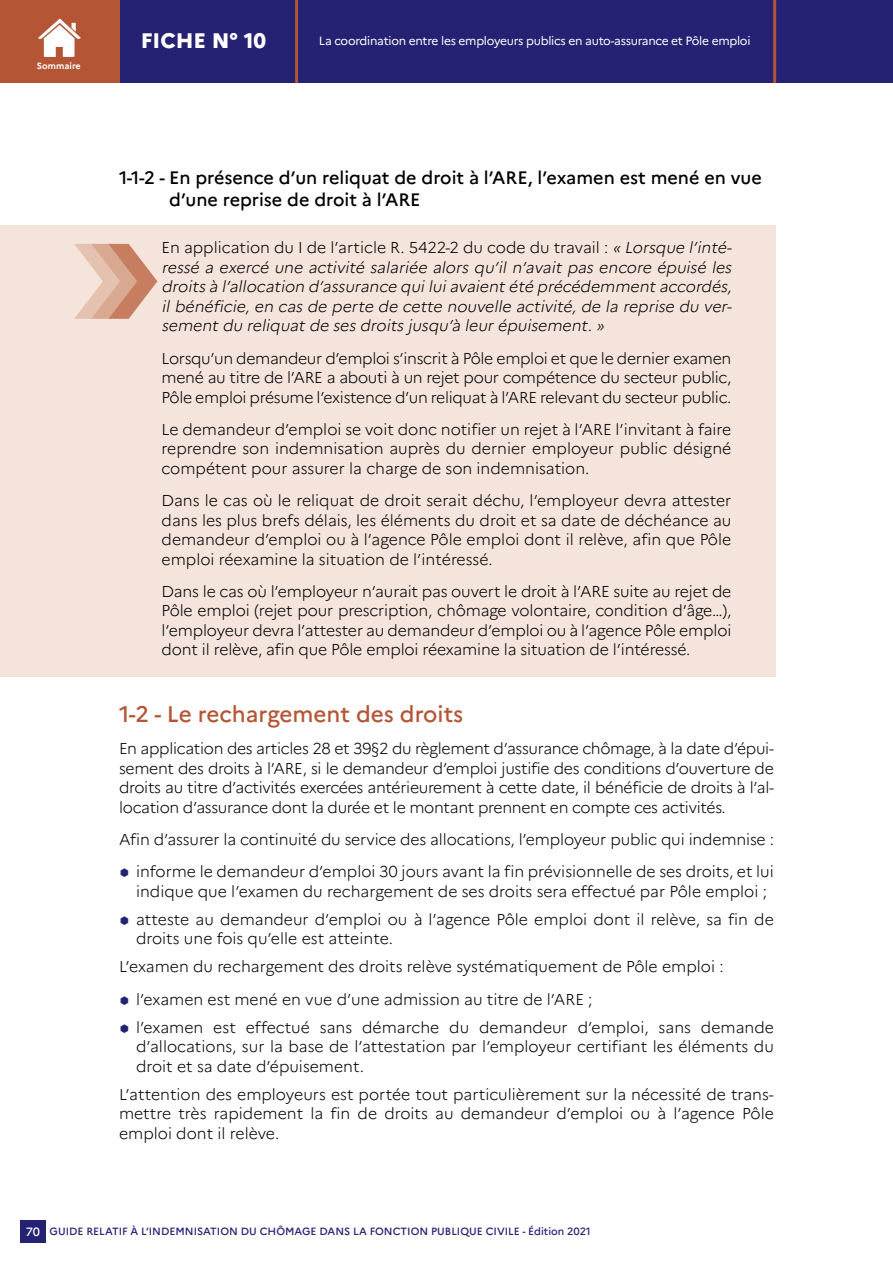
<style>
.page{position:relative;width:893px;height:1263px;background:#fff}
.page>*{position:absolute;margin:0;border:0;box-sizing:border-box;transform-origin:0 0}
.t1{font:500 22.5px "Marianne";color:#b45636}
.t2{font:800 21px "Marianne";color:#fff}
.t3{font:500 18px/22.5px "Marianne";color:#000}
.t4{font:300 15.75px/19.5px "Marianne";color:#000;text-align:justify}
.t5{font:italic 300 15.75px/19.5px "Marianne";color:#000;text-align:justify}
.t6{font:12px "Marianne";letter-spacing:-.025em;color:#fff}
.t7{font:500 12px "Marianne";color:#fff}
.t8{font:500 10.5px "Marianne";color:#252173}
.t9{font:700 9px "Marianne";color:#fff}
.s1{font-style:normal}
</style>
<div class="page">
<div style="left:20px;top:1221px;width:26px;height:22px;background:#252173"></div>
<div style="left:0;top:0;width:893px;height:83px;background:#252173"></div>
<div style="left:0;top:0;width:120px;height:83px;background:#b45636"></div>
<hr style="left:295px;top:0;width:3px;height:83px;background:#b45636">
<hr style="left:773px;top:0;width:3px;height:83px;background:#b45636">
<svg style="left:38px;top:18px;width:43px;height:39px"></svg>
<div style="left:0;top:225px;width:775px;height:451px;background:#f4e4dc"></div>
<p class="t9" style="left:37px;top:61px;width:45px">Sommaire</p>
<h2 class="t2" style="left:141px;top:28px;width:127px">FICHE N° 10</h2>
<p class="t6" style="left:319px;top:33px;width:433px">La coordination entre les employeurs publics en auto-assurance et Pôle emploi</p>
<p class="t3" style="left:169px;top:166px;width:594px;text-indent:-50px">1-1-2 - En présence d’un reliquat de droit à l’ARE, l’examen est mené en vue d’une reprise de droit à l’ARE</p>
<p class="t5" style="left:162px;top:238px;width:575px"><span class="s1">En application du I de l’article R. 5422-2 du code du travail :</span> «Lorsque l’inté&shy;ressé a exercé une activité salariée alors qu’il n’avait pas encore épuisé les droits à l’allocation d’assurance quiluiavaient été précédemment accordés, il bénéficie, en cas de perte de cette nouvelle activité, de la reprise du ver&shy;sement du reliquat de ses droits jusqu’à leurépuisement. »</p>
<p class="t4" style="left:162px;top:348px;width:571px">Lorsqu’un demandeur d’emploi s’inscrit à Pôle emploi et que le dernier examen mené au titre de l’ARE a abouti à un rejet pour compétence du secteur public, Pôle emploi présume l’existence d’un reliquat à l’ARE relevant du secteur public.</p>
<p class="t4" style="left:162px;top:419px;width:571px">Le demandeur d’emploi se voit donc notifier un rejet à l’ARE l’invitant à faire reprendre son indemnisation auprès du dernier employeur public désigné compétent pour assurer la charge de son indemnisation.</p>
<p class="t4" style="left:162px;top:491px;width:571px">Dans le cas où le reliquat de droit serait déchu, l’employeur devra attester dans les plus brefs délais, les éléments du droit et sa date de déchéance au demandeur d’emploi ou à l’agence Pôle emploi dont il relève, afin que Pôle emploi réexamine la situation de l’intéressé.</p>
<p class="t4" style="left:162px;top:581px;width:571px">Dans le cas où l’employeur n’aurait pas ouvert le droit à l’ARE suite au rejet de Pôle emploi (rejet pour prescription, chômage volontaire, condition d’âge…), l’employeur devra l’attester au demandeur d’emploi ou à l’agence Pôle emploi dont il relève, afin que Pôle emploi réexamine la situation de l’intéressé.</p>
<h1 class="t1" style="left:119px;top:700px;width:346px">1-2 - Le rechargement des droits</h1>
<p class="t4" style="left:119px;top:739px;width:656px">En application des articles 28 et 39§2 du règlement d’assurance chômage, à la date d’épui&shy;sement des droits à l’ARE, si le demandeur d’emploi justifie des conditions d’ouverture de droits au titre d’activités exercées antérieurement à cette date, il bénéficie de droits à l’al&shy;location d’assurance dont la durée et le montant prennent en compte ces activités.</p>
<p class="t4" style="left:119px;top:823px;width:656px;line-height:32.2px;text-align:right">Afin d’assurer la continuité du service des allocations, l’employeur public qui indemnise : informe le demandeur d’emploi 30 jours avant la fin prévisionnelle de ses droits, et lui</p>
<p class="t4" style="left:136px;top:877px;width:639px;line-height:28px">indique que l’examen du rechargement de ses droits sera effectué par Pôle emploi ; atteste au demandeur d’emploi ou à l’agence Pôle emploi dont il relève, sa fin de</p>
<p class="t4" style="left:119px;top:925px;width:606px;line-height:28px;text-indent:17px">droits une fois qu’elle est atteinte.<br>L’examen du rechargement des droits relève systématiquement de Pôle emploi :</p>
<p class="t4" style="left:136px;top:985px;width:639px;line-height:28px">l’examen est mené en vue d’une admission au titre de l’ARE ;<br>l’examen est effectué sans démarche du demandeur d’emploi, sans demande</p>
<p class="t4" style="left:136px;top:1037px;width:639px">d’allocations, sur la base de l’attestation par l’employeur certifiant les éléments du droit et sa date d’épuisement.</p>
<p class="t4" style="left:119px;top:1084px;width:656px">L’attention des employeurs est portée tout particulièrement sur la nécessité de trans&shy;mettre très rapidement la fin de droits au demandeur d’emploi ou à l’agence Pôle emploi dont il relève.</p>
<p class="t7" style="left:26px;top:1224px;width:16px">70</p>
<p class="t8" style="left:50px;top:1225px;width:543px">GUIDE RELATIF À L’INDEMNISATION DU CHÔMAGE DANS LA FONCTION PUBLIQUE CIVILE - Édition 2021</p>
</div>
